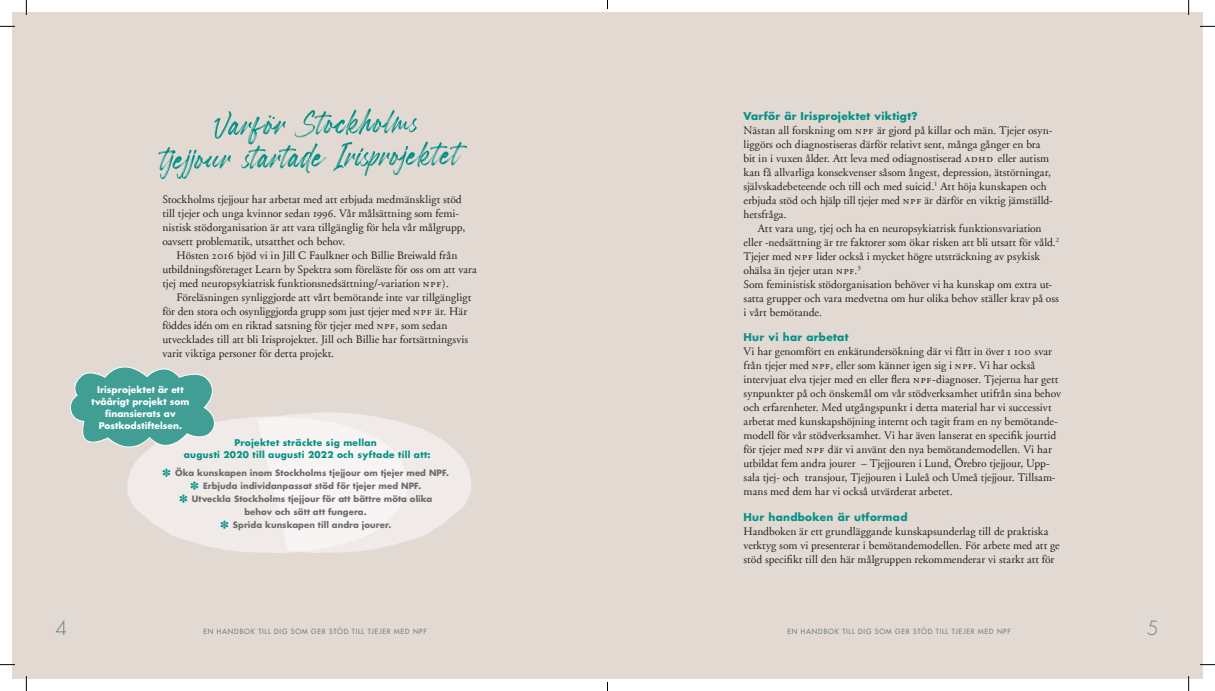
<style>
.page{position:relative;width:1215px;height:691px;background:#fff}
.page>*{position:absolute;margin:0;border:0;box-sizing:border-box;transform-origin:0 0}
.npf_bröd_1{font:19px "Poster Bodoni BT";color:#069187}
.t1{font:300 19px "Futura Std";color:#707c83}
.npf_bröd_1-2{font:11.5px/14px "Adobe Garamond";color:#231f20}
.Brödtext_MALMÖ_final{font:700 10.5px "Futura Std";letter-spacing:.03em;color:#069187}
.npf_bröd_1-3{font:700 10.5px "Futura Std";letter-spacing:.025em;color:#069187}
.npf_bröd_1-4{font:700 9px/12px "Futura Std";letter-spacing:.03em;color:#069187;text-align:center}
.npf_bröd_1-5{font:700 9px "Futura Std";letter-spacing:.005em;color:#fff}
.npf_bröd_1-6{font:700 8.5px "Futura Std";letter-spacing:.01em;color:#6c6d70}
.t2{font:500 7px "Futura Std";letter-spacing:.105em;color:#707c83}
.s1{font-family:"Adobe Garamond Regular SC"}
.s2{font-family:"Adobe Garamond Regular SC";font-size:11px}
</style>
<div class="page">
<div style="left:12px;top:12px;width:1191px;height:666px;background:#e2d9d3"></div>
<svg style="left:158px;top:108px;width:309px;height:71px"></svg>
<svg style="left:127px;top:418px;width:121px;height:134px;fill:#f0ebe8"></svg>
<svg style="left:248px;top:412px;width:223px;height:141px"></svg>
<svg style="left:70px;top:366px;width:155px;height:92px"></svg>
<svg style="left:0;top:26px;width:15px;height:1px"></svg>
<svg style="left:1200px;top:26px;width:15px;height:1px"></svg>
<svg style="left:0;top:664px;width:15px;height:1px"></svg>
<svg style="left:1200px;top:664px;width:15px;height:1px"></svg>
<svg style="left:26px;top:0;width:1px;height:15px"></svg>
<svg style="left:26px;top:676px;width:1px;height:14px"></svg>
<svg style="left:1188px;top:0;width:1px;height:15px"></svg>
<svg style="left:1188px;top:676px;width:1px;height:14px"></svg>
<p class="npf_bröd_1-2" style="left:162px;top:193px;width:304px">Stockholms tjejjour har arbetat med att erbjuda medmänskligt stöd till tjejer och unga kvinnor sedan <span class="s1">1996</span>. Vår målsättning som femi&shy;nistisk stödorganisation är att vara tillgänglig för hela vår målgrupp, oavsett problematik, utsatthet och behov.</p>
<p class="npf_bröd_1-2" style="left:162px;top:249px;width:316px;text-indent:14px">Hösten <span class="s1">2016</span> bjöd vi in Jill C Faulkner och Billie Breiwald från utbildningsföretaget Learn by Spektra som föreläste för oss om att vara tjej med neuropsykiatrisk funktionsnedsättning/-variation <span class="s1">npf</span><span class="s2">)</span>.</p>
<p class="npf_bröd_1-2" style="left:162px;top:291px;width:310px;text-indent:14px">Föreläsningen synliggjorde att vårt bemötande inte var tillgängligt för den stora och osynliggjorda grupp som just tjejer med <span class="s1">npf</span> är. Här föddes idén om en riktad satsning för tjejer med <span class="s1">npf</span>, som sedan utvecklades till att bli Irisprojektet. Jill och Billie har fortsättningsvis varit viktiga personer för detta projekt.</p>
<p class="npf_bröd_1-5" style="left:97px;top:383px;width:88px">Irisprojektet är ett</p>
<p class="npf_bröd_1-5" style="left:92px;top:395px;width:99px">tvåårigt projekt som</p>
<p class="npf_bröd_1-5" style="left:105px;top:407px;width:72px">finansierats av</p>
<p class="npf_bröd_1-5" style="left:99px;top:419px;width:85px">Postkodstiftelsen.</p>
<p class="npf_bröd_1-4" style="left:184px;top:436px;width:248px">Projektet sträckte sig mellan<br>augusti 2020 till augusti 2022 och syftade till att:</p>
<p class="npf_bröd_1" style="left:162px;top:464px;width:11px">*</p>
<p class="npf_bröd_1-6" style="left:175px;top:467px;width:276px">Öka kunskapen inom Stockholms tjejjour om tjejer med NPF.</p>
<p class="npf_bröd_1" style="left:190px;top:477px;width:11px">*</p>
<p class="npf_bröd_1-6" style="left:203px;top:480px;width:220px">Erbjuda individanpassat stöd för tjejer med NPF.</p>
<p class="npf_bröd_1" style="left:179px;top:490px;width:11px">*</p>
<p class="npf_bröd_1-6" style="left:192px;top:493px;width:242px">Utveckla Stockholms tjejjour för att bättre möta olika</p>
<p class="npf_bröd_1-6" style="left:244px;top:506px;width:124px">behov och sätt att fungera.</p>
<p class="npf_bröd_1" style="left:220px;top:516px;width:11px">*</p>
<p class="npf_bröd_1-6" style="left:233px;top:519px;width:160px">Sprida kunskapen till andra jourer.</p>
<p class="npf_bröd_1-3" style="left:744px;top:109px;width:176px">Varför är Irisprojektet viktigt?</p>
<p class="npf_bröd_1-2" style="left:744px;top:124px;width:311px">Nästan all forskning om <span class="s1">npf</span> är gjord på killar och män. Tjejer osyn&shy;liggörs och diagnostiseras därför relativt sent, många gånger en bra bit in i vuxen ålder. Att leva med odiagnostiserad <span class="s1">adhd</span> eller autism kan få allvarliga konsekvenser såsom ångest, depression, ätstörningar, självskadebeteende och till och med suicid.<sup>1</sup> Att höja kunskapen och erbjuda stöd och hjälp till tjejer med <span class="s1">npf</span> är därför en viktig jämställd&shy;hetsfråga.</p>
<p class="npf_bröd_1-2" style="left:744px;top:222px;width:317px;text-indent:14px">Att vara ung, tjej och ha en neuropsykiatrisk funktionsvariation eller -nedsättning är tre faktorer som ökar risken att bli utsatt för våld.<sup>2<br></sup>Tjejer med <span class="s1">npf</span> lider också i mycket högre utsträckning av psykisk ohälsa än tjejer utan <span class="s1">npf</span>.<sup>3</sup></p>
<p class="npf_bröd_1-2" style="left:744px;top:278px;width:317px">Som feministisk stödorganisation behöver vi ha kunskap om extra ut&shy;satta grupper och vara medvetna om hur olika behov ställer krav på oss i vårt bemötande.</p>
<p class="Brödtext_MALMÖ_final" style="left:744px;top:330px;width:106px">Hur vi har arbetat</p>
<p class="npf_bröd_1-2" style="left:744px;top:345px;width:319px">Vi har genomfört en enkätundersökning där vi fått in över <span class="s1">1 100</span> svar från tjejer med <span class="s1">npf</span>, eller som känner igen sig i <span class="s1">npf</span>. Vi har också intervjuat elva tjejer med en eller flera <span class="s1">npf</span>-diagnoser. Tjejerna har gett synpunkter på och önskemål om vår stödverksamhet utifrån sina behov och erfarenheter. Med utgångspunkt i detta material har vi successivt arbetat med kunskapshöjning internt och tagit fram en ny bemötande&shy;modell för vår stödverksamhet. Vi har även lanserat en specifik jourtid för tjejer med <span class="s1">npf</span> där vi använt den nya bemötandemodellen. Vi har utbildat fem andra jourer – Tjejjouren i Lund, Örebro tjejjour, Upp&shy;sala tjej- och transjour, Tjejjouren i Luleå och Umeå tjejjour. Tillsam&shy;mans med dem har vi också utvärderat arbetet.</p>
<p class="Brödtext_MALMÖ_final" style="left:744px;top:510px;width:165px">Hur handboken är utformad</p>
<p class="npf_bröd_1-2" style="left:744px;top:525px;width:318px">Handboken är ett grundläggande kunskapsunderlag till de praktiska verktyg som vi presenterar i bemötandemodellen. För arbete med att ge stöd specifikt till den här målgruppen rekommenderar vi starkt att för</p>
<p class="t1" style="left:56px;top:616px;width:13px">4</p>
<p class="t2" style="left:203px;top:626px;width:225px">EN HANDBOK TILL DIG SOM GER STÖD TILL TJEJER MED NPF</p>
<p class="t2" style="left:787px;top:626px;width:225px">EN HANDBOK TILL DIG SOM GER STÖD TILL TJEJER MED NPF</p>
<p class="t1" style="left:1147px;top:616px;width:13px">5</p>
</div>
